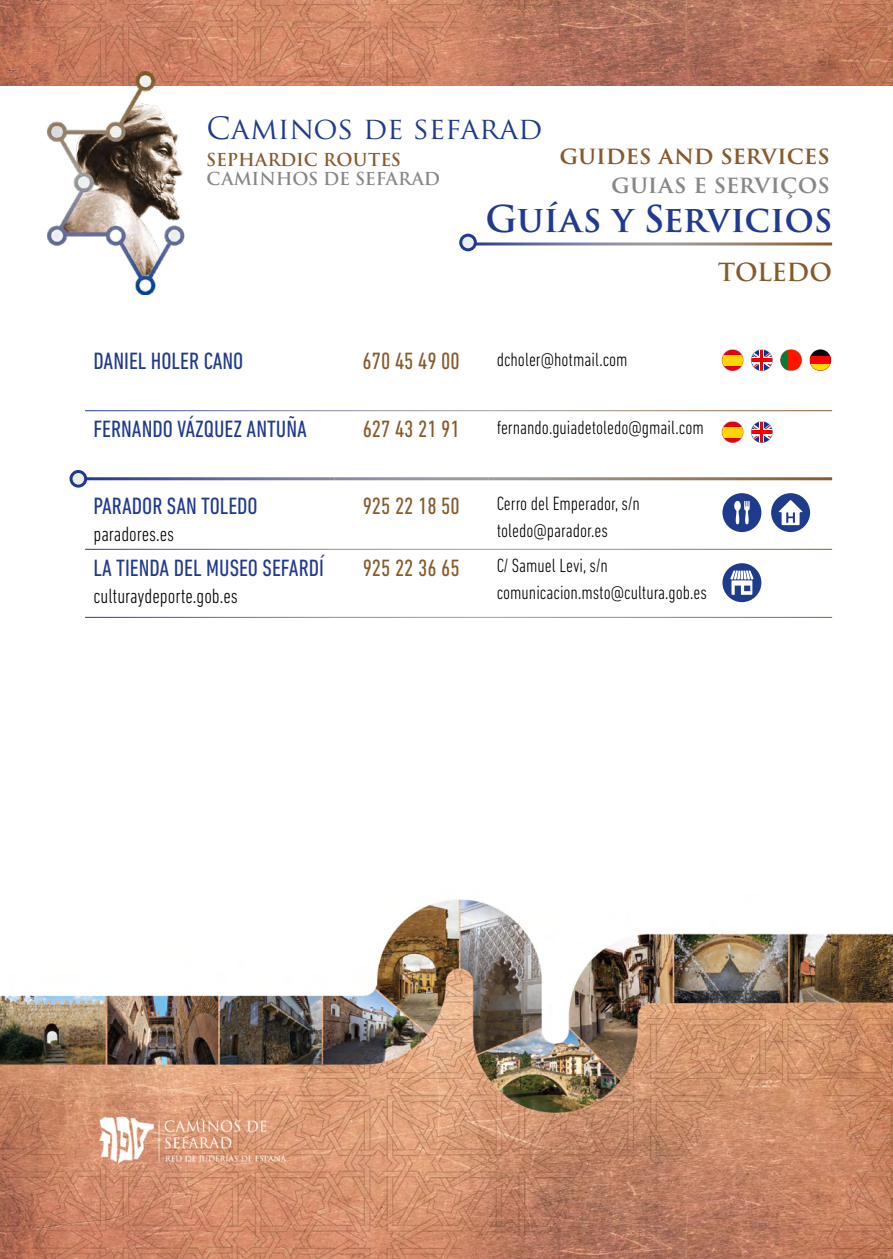
<style>
.page{position:relative;width:893px;height:1259px;background:#fff}
.page>*{position:absolute;margin:0;border:0;box-sizing:border-box;transform-origin:0 0}
.t1{font:600 36px "Trajan Pro 3";letter-spacing:-.01em;color:#203a8f}
.t2{font:30px "Trajan Pro";color:#203a8f}
.t3{font:600 24.3px "Trajan Pro 3";letter-spacing:-.015em;color:#875a29}
.t4{font:condensed 24px "DIN Next LT Pro";color:#203a8f}
.t5{font:condensed 24px "DIN Next LT Pro";color:#875a29}
.t6{font:600 24px "Trajan Pro 3";letter-spacing:-.01em;color:#875a29}
.t7{font:600 24px "Trajan Pro 3";letter-spacing:-.01em;color:#878787}
.t8{font:300 condensed 21px "DIN Next LT Pro";color:#000}
.t9{font:300 condensed 19.5px/27px "DIN Next LT Pro";color:#000}
.t10{font:600 17.4px "Trajan Pro 3";letter-spacing:-.005em;color:#878787}
.t11{font:600 17.4px "Trajan Pro 3";color:#875a29}
</style>
<div class="page">
<img style="left:0;top:899px;width:893px;height:360px">
<img style="left:0;top:0;width:893px;height:85px">
<div style="left:461px;top:235px;width:14px;height:15px;background:#ededed;border-radius:50%"></div>
<div style="left:459px;top:234px;width:18px;height:17px;border:3px solid #203a8f;border-radius:50%"></div>
<div style="left:722px;top:421px;width:21px;height:22px;border:1px solid #a6a6ab;border-radius:50%"></div>
<svg style="left:722px;top:421px;width:21px;height:21px"></svg>
<div style="left:722px;top:427px;width:21px;height:10px;background:#ffd600"></div>
<div style="left:722px;top:349px;width:21px;height:22px;border:1px solid #a6a6ab;border-radius:50%"></div>
<svg style="left:722px;top:350px;width:21px;height:21px"></svg>
<div style="left:722px;top:355px;width:21px;height:10px;background:#ffd600"></div>
<img style="left:47px;top:72px;width:160px;height:222px">
<div style="left:751px;top:421px;width:22px;height:22px;border:1px solid #a3a6a8;border-radius:50%"></div>
<svg style="left:751px;top:423px;width:21px;height:18px"></svg>
<div style="left:759px;top:421px;width:5px;height:21px;background:#fff"></div>
<div style="left:751px;top:429px;width:21px;height:6px;background:#fff"></div>
<hr style="left:751px;top:430px;width:21px;height:4px;background:#f20000">
<hr style="left:760px;top:421px;width:3px;height:21px;background:#f20000">
<div style="left:751px;top:349px;width:22px;height:22px;border:1px solid #a3a6a8;border-radius:50%"></div>
<svg style="left:751px;top:351px;width:21px;height:18px"></svg>
<div style="left:759px;top:350px;width:5px;height:21px;background:#fff"></div>
<div style="left:751px;top:357px;width:21px;height:6px;background:#fff"></div>
<hr style="left:751px;top:358px;width:21px;height:4px;background:#f20000">
<hr style="left:760px;top:350px;width:3px;height:21px;background:#f20000">
<div style="left:71px;top:471px;width:15px;height:15px;background:#ededed;border-radius:50%"></div>
<div style="left:70px;top:470px;width:17px;height:17px;border:3px solid #203a8f;border-radius:50%"></div>
<div style="left:722px;top:493px;width:39px;height:39px;background:#1f3c8c;border-radius:50%"></div>
<svg style="left:734px;top:501px;width:16px;height:23px"></svg>
<div style="left:771px;top:493px;width:39px;height:39px;background:#1f3c8c;border-radius:50%"></div>
<svg style="left:778px;top:500px;width:25px;height:25px"></svg>
<div style="left:722px;top:563px;width:39px;height:39px;background:#1f3c8c;border-radius:50%"></div>
<svg style="left:730px;top:570px;width:23px;height:25px"></svg>
<div style="left:780px;top:349px;width:22px;height:22px;border:1px solid #a3a6a8;border-radius:50%"></div>
<svg style="left:788px;top:350px;width:14px;height:21px"></svg>
<svg style="left:781px;top:350px;width:7px;height:21px"></svg>
<div style="left:810px;top:349px;width:21px;height:22px;border:1px solid #a3a6a8;border-radius:50%"></div>
<div style="left:810px;top:350px;width:21px;height:20px;background:#050808;border-radius:10px"></div>
<svg style="left:810px;top:356px;width:21px;height:8px"></svg>
<svg style="left:810px;top:364px;width:21px;height:6px"></svg>
<h2 class="t2" style="left:207px;top:109px;width:337px">CAMINOS DE SEFARAD</h2>
<p class="t11" style="left:207px;top:147px;width:196px">SEPHARDIC ROUTES</p>
<p class="t10" style="left:207px;top:166px;width:235px">CAMINHOS DE SEFARAD</p>
<p class="t6" style="left:559px;top:138px;width:272px">guides and services</p>
<p class="t7" style="left:611px;top:167px;width:220px">guias e serviços</p>
<h1 class="t1" style="left:485px;top:193px;width:348px">Guías y Servicios</h1>
<p class="t3" style="left:718px;top:255px;width:115px">TOLEDO</p>
<p class="t4" style="left:94px;top:347px;width:151px">DANIEL HOLER CANO</p>
<p class="t5" style="left:363px;top:347px;width:99px">670 45 49 00</p>
<p class="t9" style="left:497px;top:345px;width:133px">dcholer@hotmail.com</p>
<p class="t4" style="left:94px;top:415px;width:215px">FERNANDO VÁZQUEZ ANTUÑA</p>
<p class="t5" style="left:363px;top:415px;width:99px">627 43 21 91</p>
<p class="t9" style="left:497px;top:413px;width:209px">fernando.guiadetoledo@gmail.com</p>
<p class="t4" style="left:94px;top:492px;width:166px">PARADOR SAN TOLEDO</p>
<p class="t8" style="left:94px;top:522px;width:82px">paradores.es</p>
<p class="t4" style="left:94px;top:554px;width:232px">LA TIENDA DEL MUSEO SEFARDÍ</p>
<p class="t8" style="left:94px;top:584px;width:146px">culturaydeporte.gob.es</p>
<p class="t5" style="left:363px;top:492px;width:99px">925 22 18 50</p>
<p class="t9" style="left:497px;top:490px;width:145px">Cerro del Emperador, s/n toledo@parador.es</p>
<p class="t5" style="left:363px;top:554px;width:99px">925 22 36 65</p>
<p class="t9" style="left:497px;top:552px;width:212px">C/ Samuel Levi, s/n comunicacion.msto@cultura.gob.es</p>
</div>
